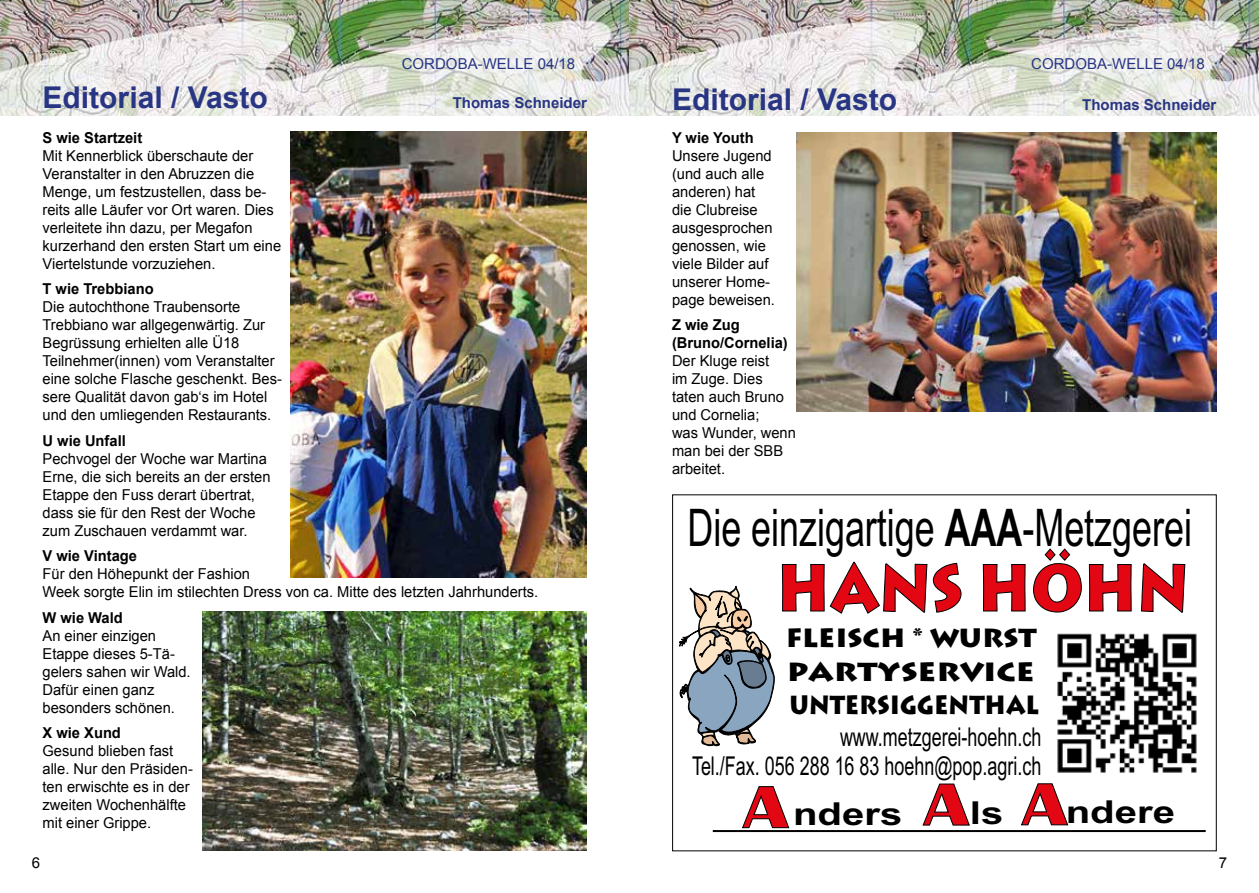
<style>
.page{position:relative;width:1259px;height:893px;background:#fff}
.page>*{position:absolute;margin:0;border:0;box-sizing:border-box;transform-origin:0 0}
.t1{font:700 65.4px "Lithograph";color:#e30613;scale:.89 1}
.t2{font:51.9px "Arial";color:#000;scale:.69 1}
.t3{font:700 31.65px "Arial";color:#000;scale:1.27 1}
.t4{font:700 30px "Arial";color:#283583}
.t5{font:25.95px/29px "Arial";color:#000;text-align:right;scale:.69 1}
.t6{font:700 25.95px "Lithograph";color:#000;scale:.89 1}
.t7{font:700 25.95px "Lithograph";color:#000;scale:1.06 1}
.t8{font:700 25.95px "Lithograph";color:#000;scale:1.17 1}
.t9{font:15px/18px "Arial";color:#000}
.t10{font:700 15px/18px "Arial";color:#000}
.t11{font:15px "Arial";color:#283583}
.t12{font:700 15px "Arial";color:#283583}
.s1{font-weight:700}
.s2{font-family:"Britannic";font-size:61.5px;color:#e30613}
</style>
<div class="page">
<img style="left:0;top:0;width:1259px;height:116px">
<img style="left:290px;top:132px;width:297px;height:445px">
<svg style="left:679px;top:586px;width:95px;height:160px"></svg>
<svg style="left:781px;top:562px;width:180px;height:52px"></svg>
<svg style="left:982px;top:564px;width:43px;height:48px"></svg>
<svg style="left:1033px;top:548px;width:49px;height:65px"></svg>
<svg style="left:1088px;top:564px;width:43px;height:48px"></svg>
<svg style="left:1141px;top:563px;width:44px;height:50px"></svg>
<div style="left:713px;top:830px;width:492px;height:2px;border:1px solid #000"></div>
<svg style="left:742px;top:786px;width:47px;height:42px"></svg>
<svg style="left:922px;top:783px;width:48px;height:43px"></svg>
<svg style="left:1021px;top:783px;width:47px;height:42px"></svg>
<img style="left:1057px;top:633px;width:140px;height:140px">
<img style="left:202px;top:611px;width:385px;height:239px">
<img style="left:796px;top:132px;width:420px;height:279px">
<p class="t11" style="left:402px;top:54px;width:175px">CORDOBA-WELLE 04/18</p>
<p class="t11" style="left:1031px;top:54px;width:175px">CORDOBA-WELLE 04/18</p>
<h3 class="t4" style="left:43px;top:77px;width:227px">Editorial / Vasto</h3>
<p class="t12" style="left:453px;top:93px;width:136px">Thomas Schneider</p>
<h3 class="t4" style="left:672px;top:79px;width:227px">Editorial / Vasto</h3>
<p class="t12" style="left:1082px;top:94px;width:136px">Thomas Schneider</p>
<p class="t10" style="left:43px;top:129px;width:101px">S wie Startzeit</p>
<p class="t9" style="left:43px;top:147px;width:240px">Mit Kennerblick überschaute der Veranstalter in den Abruzzen die Menge, um festzustellen, dass be&shy;reits alle Läufer vor Ort waren. Dies verleitete ihn dazu, per Megafon kurzerhand den ersten Start um eine Viertelstunde vorzuziehen.</p>
<p class="t10" style="left:43px;top:280px;width:113px">T wie Trebbiano</p>
<p class="t9" style="left:43px;top:298px;width:241px">Die autochthone Traubensorte Trebbiano war allgegenwärtig. Zur Begrüssung erhielten alle Ü18<br>Teilnehmer(innen) vom Veranstalter eine solche Flasche geschenkt. Bes&shy;sere Qualität davon gab‘s im Hotel und den umliegenden Restaurants.</p>
<p class="t10" style="left:43px;top:432px;width:85px">U wie Unfall</p>
<p class="t9" style="left:43px;top:450px;width:229px">Pechvogel der Woche war Martina<br>Erne, die sich bereits an der ersten<br>Etappe den Fuss derart übertrat, dass sie für den Rest der Woche zum Zuschauen verdammt war.</p>
<p class="t10" style="left:43px;top:547px;width:96px">V wie Vintage</p>
<p class="t9" style="left:43px;top:565px;width:497px">Für den Höhepunkt der Fashion<br>Week sorgte Elin im stilechten Dress von ca. Mitte des letzten Jahrhunderts.</p>
<p class="t10" style="left:43px;top:609px;width:82px">W wie Wald</p>
<p class="t9" style="left:43px;top:627px;width:150px">An einer einzigen<br>Etappe dieses 5-Tä&shy;gelers sahen wir Wald.<br>Dafür einen ganz besonders schönen.</p>
<p class="t10" style="left:43px;top:724px;width:80px">X wie Xund</p>
<p class="t9" style="left:43px;top:742px;width:152px">Gesund blieben fast alle. Nur den Präsiden&shy;ten erwischte es in der zweiten Wochenhälfte mit einer Grippe.</p>
<p class="t10" style="left:672px;top:129px;width:83px">Y wie Youth</p>
<p class="t9" style="left:672px;top:147px;width:104px">Unsere Jugend (und auch alle anderen) hat die Clubreise ausgesprochen genossen, wie viele Bilder auf unserer Home&shy;page beweisen.</p>
<p class="t10" style="left:672px;top:316px;width:117px">Z wie Zug (Bruno/Cornelia)</p>
<p class="t9" style="left:672px;top:352px;width:125px">Der Kluge reist<br>im Zuge. Dies taten auch Bruno und Cornelia;<br>was Wunder, wenn man bei der SBB arbeitet.</p>
<h2 class="t2" style="left:687px;top:494px;width:732px">Die einzigartige <span class="s1">AAA</span>-Metzgerei</h2>
<h1 class="t1" style="left:776px;top:547px;width:465px">HANS HÖHN</h1>
<h3 class="t7" style="left:786px;top:621px;width:238px">FLEISCH * WURST</h3>
<h3 class="t8" style="left:786px;top:656px;width:213px">PARTYSERVICE</h3>
<h3 class="t6" style="left:789px;top:689px;width:282px">UNTERSIGGENTHAL</h3>
<h3 class="t5" style="left:692px;top:722px;width:508px">www.metzgerei-hoehn.ch<br>Tel./Fax. 056 288 16 83 hoehn@pop.agri.ch</h3>
<h3 class="t3" style="left:743px;top:791px;width:341px"><span class="s2">A</span>nders <span class="s2">A</span>ls <span class="s2">A</span>ndere</h3>
<p class="t9" style="left:32px;top:854px;width:10px">6</p>
<p class="t9" style="left:1219px;top:854px;width:10px">7</p>
</div>
